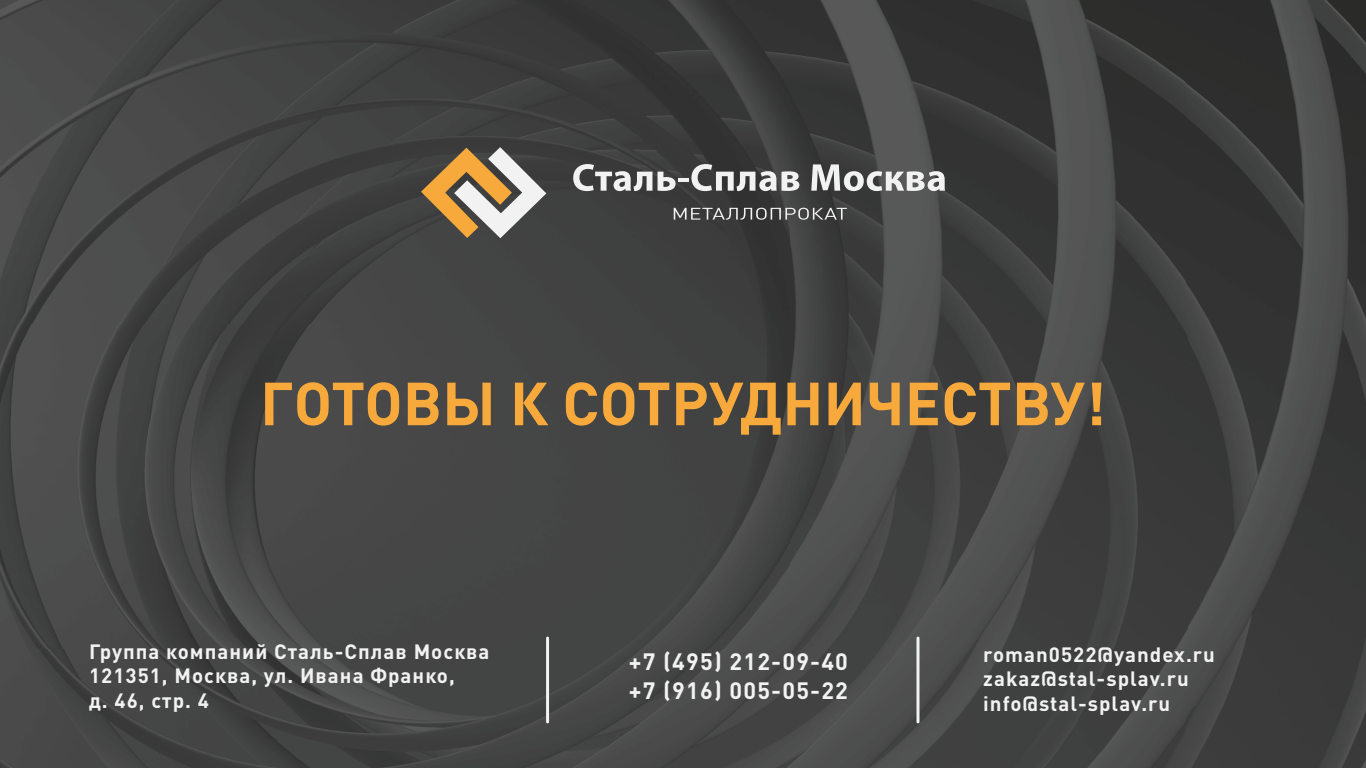
<style>
.page{position:relative;width:1366px;height:768px;background:#fff}
.page>*{position:absolute;margin:0;border:0;box-sizing:border-box;transform-origin:0 0}
.t1{font:700 59.8px "DIN Pro";color:#f7a93b}
.t2{font:700 23.4px/28.1px "DIN Pro";letter-spacing:.05em;color:#f2f2f2}
.t3{font:700 20.5px/24.6px "DIN Pro";letter-spacing:.05em;color:#f2f2f2}
</style>
<div class="page">
<img style="left:0;top:0;width:1366px;height:768px">
<svg style="left:421px;top:147px;width:125px;height:91px"></svg>
<svg style="left:573px;top:164px;width:79px;height:27px"></svg>
<svg style="left:658px;top:172px;width:18px;height:19px"></svg>
<hr style="left:678px;top:178px;width:11px;height:4px;background:#f2f2f2">
<svg style="left:691px;top:164px;width:108px;height:27px"></svg>
<svg style="left:811px;top:164px;width:134px;height:27px"></svg>
<svg style="left:674px;top:208px;width:173px;height:12px;background:#6a6a6a"></svg>
<hr style="left:546px;top:638px;width:3px;height:84px;background:#f2f2f2">
<hr style="left:916px;top:638px;width:3px;height:84px;background:#f2f2f2">
<h1 class="t1" style="left:260px;top:354px;width:847px">ГОТОВЫ К СОТРУДНИЧЕСТВУ!</h1>
<p class="t3" style="left:89px;top:636px;width:402px">Группа компаний Сталь-Сплав Москва<br>121351, Москва, ул. Ивана Франко,<br>д. 46, стр. 4</p>
<p class="t2" style="left:629px;top:645px;width:221px">+7 (495) 212-09-40 +7 (916) 005-05-22</p>
<p class="t3" style="left:983px;top:640px;width:233px">roman0522@yandex.ru zakaz@stal-splav.ru info@stal-splav.ru</p>
</div>
